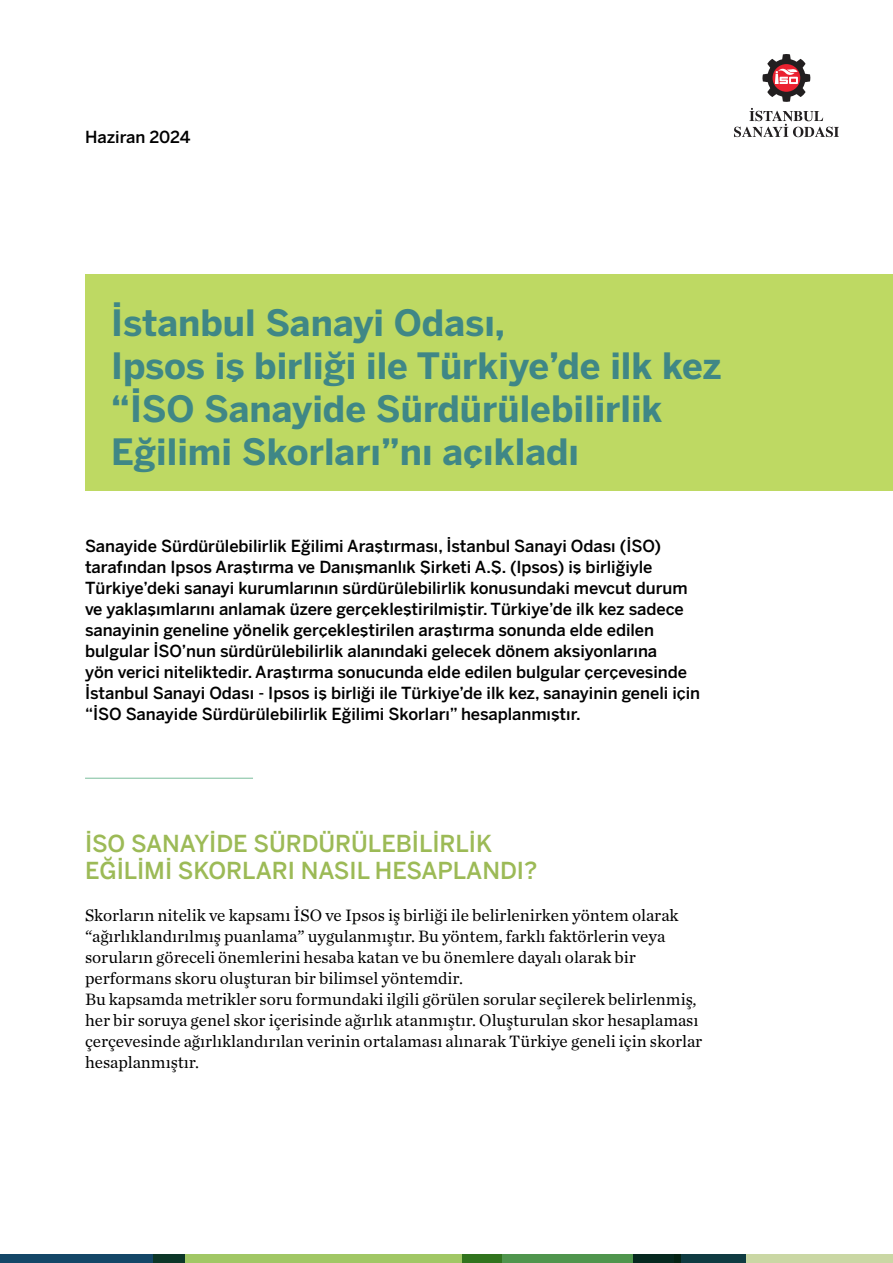
<style>
.page{position:relative;width:893px;height:1263px;background:#fff}
.page>*{position:absolute;margin:0;border:0;box-sizing:border-box;transform-origin:0 0}
.t1{font:700 36px/43.2px "Benton Sans";color:#3f8786}
.t2{font:500 23.25px/27px "Benton Sans";letter-spacing:-.005em;color:#9cba56}
.t3{font:17.25px/21px "Chronicle Text G1";letter-spacing:-.005em;color:#000}
.t4{font:500 16.5px/21px "Benton Sans";letter-spacing:-.005em;color:#000}
</style>
<div class="page">
<div style="left:85px;top:274px;width:808px;height:217px;background:#bed963"></div>
<svg style="left:762px;top:54px;width:49px;height:48px"></svg>
<svg style="left:734px;top:108px;width:105px;height:29px"></svg>
<div style="left:0;top:1254px;width:185px;height:9px;background:#144667"></div>
<div style="left:153px;top:1254px;width:349px;height:9px;background:#a1c765"></div>
<div style="left:674px;top:1254px;width:219px;height:9px;background:#cad7a4"></div>
<svg style="left:462px;top:1254px;width:172px;height:9px;background:#478c41"></svg>
<svg style="left:634px;top:1254px;width:112px;height:9px"></svg>
<hr style="left:85px;top:778px;width:168px;height:1px;background:#7abd9c">
<p class="t4" style="left:85px;top:127px;width:107px">Haziran 2024</p>
<h1 class="t1" style="left:111px;top:300px;width:612px">İstanbul Sanayi Odası,<br>Ipsos iş birliği ile Türkiye’de ilk kez “İSO Sanayide Sürdürülebilirlik<br>Eğilimi Skorları”nı açıkladı</h1>
<p class="t4" style="left:85px;top:535px;width:617px">Sanayide Sürdürülebilirlik Eğilimi Araştırması, İstanbul Sanayi Odası (İSO) tarafından Ipsos Araştırma ve Danışmanlık Şirketi A.Ş. (Ipsos) iş birliğiyle Türkiye’deki sanayi kurumlarının sürdürülebilirlik konusundaki mevcut durum ve yaklaşımlarını anlamak üzere gerçekleştirilmiştir. Türkiye’de ilk kez sadece sanayinin geneline yönelik gerçekleştirilen araştırma sonunda elde edilen bulgular İSO’nun sürdürülebilirlik alanındaki gelecek dönem aksiyonlarına<br>yön verici niteliktedir. Araştırma sonucunda elde edilen bulgular çerçevesinde İstanbul Sanayi Odası - Ipsos iş birliği ile Türkiye’de ilk kez, sanayinin geneli için “İSO Sanayide Sürdürülebilirlik Eğilimi Skorları” hesaplanmıştır.</p>
<h2 class="t2" style="left:85px;top:829px;width:454px">İSO SANAYİDE SÜRDÜRÜLEBİLİRLİK<br>EĞİLİMİ SKORLARI NASIL HESAPLANDI?</h2>
<p class="t3" style="left:85px;top:903px;width:619px">Skorların nitelik ve kapsamı İSO ve Ipsos iş birliği ile belirlenirken yöntem olarak “ağırlıklandırılmış puanlama” uygulanmıştır. Bu yöntem, farklı faktörlerin veya soruların göreceli önemlerini hesaba katan ve bu önemlere dayalı olarak bir performans skoru oluşturan bir bilimsel yöntemdir.<br>Bu kapsamda metrikler soru formundaki ilgili görülen sorular seçilerek belirlenmiş, her bir soruya genel skor içerisinde ağırlık atanmıştır. Oluşturulan skor hesaplaması çerçevesinde ağırlıklandırılan verinin ortalaması alınarak Türkiye geneli için skorlar hesaplanmıştır.</p>
</div>
